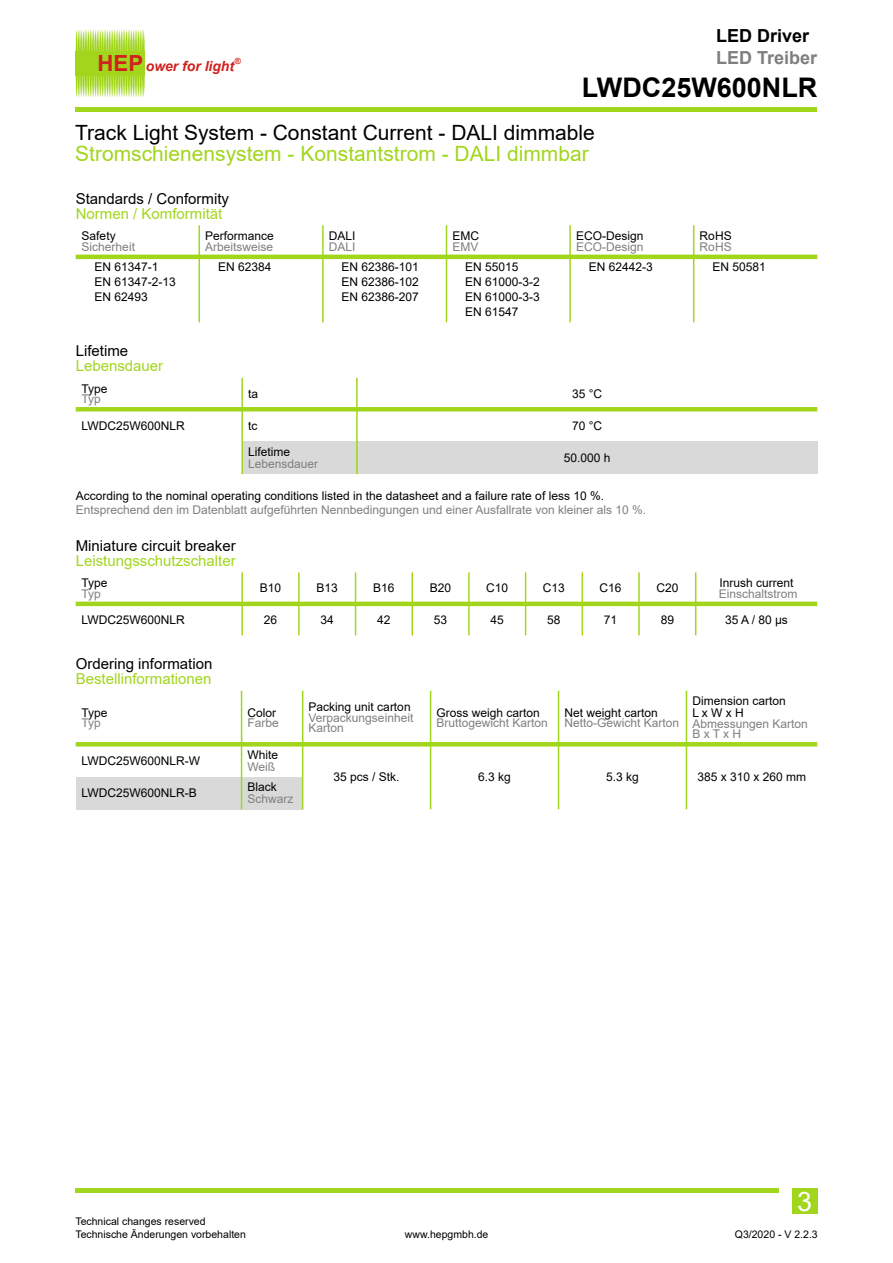
<style>
.page{position:relative;width:893px;height:1263px;background:#fff}
.page>*{position:absolute;margin:0;border:0;box-sizing:border-box;transform-origin:0 0}
.t1{font:700 27px "Arial";color:#000}
.t2{font:26.85px "Arial";color:#fff}
.t3{font:21px "Arial";color:#000}
.t4{font:21px "Arial";color:#a1d61d}
.t5{font:700 18px "Arial";color:#7f7f7f}
.t6{font:700 18px "Arial";color:#000}
.t7{font:15px "Arial";color:#a1d61d}
.t8{font:15px "Arial";color:#000}
.t9{font:italic 700 13.95px "Arial";color:#d0211d}
.t10{font:12px/15px "Arial";color:#000}
.t11{font:12px/10.5px "Arial";color:#7f7f7f}
.t12{font:10.5px/12.6px "Arial";color:#000}
.t13{font:700 8.4px "Arial";color:#d0211d}
.s1{font-style:normal;font-size:22.2px}
</style>
<div class="page">
<div style="left:792px;top:1189px;width:25px;height:25px;background:#a1d61d"></div>
<hr style="left:76px;top:108px;width:741px;height:4px;background:#a1d61d">
<hr style="left:76px;top:1189px;width:703px;height:4px;background:#a1d61d">
<svg style="left:76px;top:30px;width:69px;height:21px"></svg>
<svg style="left:76px;top:75px;width:69px;height:22px"></svg>
<div style="left:76px;top:51px;width:69px;height:24px;background:#a1d61d"></div>
<hr style="left:199px;top:225px;width:1px;height:97px;background:#a1d61d">
<hr style="left:322px;top:225px;width:2px;height:97px;background:#a1d61d">
<hr style="left:446px;top:225px;width:1px;height:97px;background:#a1d61d">
<hr style="left:569px;top:225px;width:2px;height:97px;background:#a1d61d">
<hr style="left:693px;top:225px;width:1px;height:97px;background:#a1d61d">
<hr style="left:76px;top:255px;width:741px;height:4px;background:#a1d61d">
<hr style="left:241px;top:572px;width:2px;height:63px;background:#a1d61d">
<hr style="left:298px;top:572px;width:2px;height:63px;background:#a1d61d">
<hr style="left:355px;top:572px;width:1px;height:63px;background:#a1d61d">
<hr style="left:411px;top:572px;width:2px;height:63px;background:#a1d61d">
<hr style="left:468px;top:572px;width:2px;height:63px;background:#a1d61d">
<hr style="left:525px;top:572px;width:1px;height:63px;background:#a1d61d">
<hr style="left:582px;top:572px;width:1px;height:63px;background:#a1d61d">
<hr style="left:638px;top:572px;width:2px;height:63px;background:#a1d61d">
<hr style="left:695px;top:572px;width:1px;height:63px;background:#a1d61d">
<hr style="left:76px;top:602px;width:741px;height:4px;background:#a1d61d">
<div style="left:242px;top:442px;width:575px;height:32px;background:#d9d9d9"></div>
<hr style="left:241px;top:378px;width:2px;height:96px;background:#a1d61d">
<hr style="left:356px;top:378px;width:2px;height:96px;background:#a1d61d">
<hr style="left:76px;top:407px;width:741px;height:4px;background:#a1d61d">
<div style="left:76px;top:777px;width:227px;height:32px;background:#d9d9d9"></div>
<hr style="left:241px;top:691px;width:1px;height:118px;background:#a1d61d">
<hr style="left:302px;top:691px;width:1px;height:118px;background:#a1d61d">
<hr style="left:430px;top:691px;width:1px;height:118px;background:#a1d61d">
<hr style="left:558px;top:691px;width:1px;height:118px;background:#a1d61d">
<hr style="left:686px;top:691px;width:1px;height:118px;background:#a1d61d">
<hr style="left:76px;top:742px;width:741px;height:4px;background:#a1d61d">
<p class="t9" style="left:97px;top:61px;width:138px"><span class="s1">HEP</span> ower for light</p>
<p class="t13" style="left:235px;top:58px;width:8px">®</p>
<h3 class="t6" style="left:716px;top:29px;width:95px">LED Driver</h3>
<h3 class="t5" style="left:716px;top:51px;width:103px">LED Treiber</h3>
<h1 class="t1" style="left:582px;top:78px;width:237px">LWDC25W600NLR</h1>
<h3 class="t3" style="left:75px;top:124px;width:521px">Track Light System - Constant Current - DALI dimmable</h3>
<h3 class="t4" style="left:75px;top:145px;width:515px">Stromschienensystem - Konstantstrom - DALI dimmbar</h3>
<p class="t8" style="left:76px;top:193px;width:155px">Standards / Conformity</p>
<p class="t7" style="left:76px;top:208px;width:148px">Normen / Komformität</p>
<p class="t10" style="left:82px;top:230px;width:36px">Safety</p>
<p class="t11" style="left:82px;top:242px;width:55px">Sicherheit</p>
<p class="t10" style="left:205px;top:230px;width:70px">Performance</p>
<p class="t11" style="left:205px;top:242px;width:70px">Arbeitsweise</p>
<p class="t10" style="left:329px;top:230px;width:28px">DALI</p>
<p class="t11" style="left:329px;top:242px;width:28px">DALI</p>
<p class="t10" style="left:452px;top:230px;width:28px">EMC</p>
<p class="t11" style="left:452px;top:242px;width:28px">EMV</p>
<p class="t10" style="left:576px;top:230px;width:69px">ECO-Design</p>
<p class="t11" style="left:576px;top:242px;width:69px">ECO-Design</p>
<p class="t10" style="left:700px;top:230px;width:34px">RoHS</p>
<p class="t11" style="left:700px;top:242px;width:34px">RoHS</p>
<p class="t10" style="left:94px;top:261px;width:83px">EN 61347-1<br>EN 61347-2-13<br>EN 62493</p>
<p class="t10" style="left:218px;top:261px;width:55px">EN 62384</p>
<p class="t10" style="left:342px;top:261px;width:79px;text-align:justify">EN 62386-101<br>EN 62386-102<br>EN 62386-207</p>
<p class="t10" style="left:465px;top:261px;width:76px">EN 55015<br>EN 61000-3-2<br>EN 61000-3-3<br>EN 61547</p>
<p class="t10" style="left:589px;top:261px;width:66px">EN 62442-3</p>
<p class="t10" style="left:712px;top:261px;width:55px">EN 50581</p>
<p class="t8" style="left:76px;top:345px;width:54px">Lifetime</p>
<p class="t7" style="left:76px;top:360px;width:89px">Lebensdauer</p>
<p class="t10" style="left:82px;top:382px;width:28px">Type</p>
<p class="t11" style="left:82px;top:395px;width:21px">Typ</p>
<p class="t10" style="left:248px;top:387px;width:12px">ta</p>
<p class="t10" style="left:572px;top:387px;width:32px">35 °C</p>
<p class="t10" style="left:82px;top:419px;width:105px">LWDC25W600NLR</p>
<p class="t10" style="left:248px;top:419px;width:11px">tc</p>
<p class="t10" style="left:572px;top:419px;width:32px">70 °C</p>
<p class="t10" style="left:248px;top:445px;width:44px">Lifetime</p>
<p class="t11" style="left:248px;top:460px;width:72px">Lebensdauer</p>
<p class="t10" style="left:564px;top:451px;width:48px">50.000 h</p>
<p class="t10" style="left:76px;top:489px;width:530px">According to the nominal operating conditions listed in the datasheet and a failure rate of less 10 %.</p>
<p class="t11" style="left:76px;top:506px;width:572px">Entsprechend den im Datenblatt aufgeführten Nennbedingungen und einer Ausfallrate von kleiner als 10 %.</p>
<p class="t8" style="left:76px;top:540px;width:162px">Miniature circuit breaker</p>
<p class="t7" style="left:76px;top:555px;width:162px">Leistungsschutzschalter</p>
<p class="t10" style="left:82px;top:577px;width:28px">Type</p>
<p class="t11" style="left:82px;top:589px;width:21px">Typ</p>
<p class="t10" style="left:260px;top:582px;width:23px">B10</p>
<p class="t10" style="left:317px;top:582px;width:23px">B13</p>
<p class="t10" style="left:373px;top:582px;width:23px">B16</p>
<p class="t10" style="left:430px;top:582px;width:23px">B20</p>
<p class="t10" style="left:486px;top:582px;width:24px">C10</p>
<p class="t10" style="left:543px;top:582px;width:24px">C13</p>
<p class="t10" style="left:600px;top:582px;width:24px">C16</p>
<p class="t10" style="left:656px;top:582px;width:24px">C20</p>
<p class="t10" style="left:719px;top:577px;width:76px">Inrush current</p>
<p class="t11" style="left:719px;top:589px;width:80px">Einschaltstrom</p>
<p class="t10" style="left:82px;top:613px;width:105px">LWDC25W600NLR</p>
<p class="t10" style="left:264px;top:613px;width:15px">26</p>
<p class="t10" style="left:321px;top:613px;width:15px">34</p>
<p class="t10" style="left:377px;top:613px;width:15px">42</p>
<p class="t10" style="left:434px;top:613px;width:15px">53</p>
<p class="t10" style="left:491px;top:613px;width:15px">45</p>
<p class="t10" style="left:547px;top:613px;width:15px">58</p>
<p class="t10" style="left:604px;top:613px;width:15px">71</p>
<p class="t10" style="left:661px;top:613px;width:15px">89</p>
<p class="t10" style="left:725px;top:613px;width:64px">35A/80µs</p>
<p class="t8" style="left:76px;top:658px;width:138px">Ordering information</p>
<p class="t7" style="left:76px;top:673px;width:137px">Bestellinformationen</p>
<p class="t10" style="left:82px;top:706px;width:28px">Type</p>
<p class="t11" style="left:82px;top:719px;width:21px">Typ</p>
<p class="t10" style="left:82px;top:754px;width:120px">LWDC25W600NLR-W</p>
<p class="t10" style="left:82px;top:787px;width:117px">LWDC25W600NLR-B</p>
<p class="t10" style="left:247px;top:706px;width:30px">Color</p>
<p class="t11" style="left:247px;top:719px;width:33px">Farbe</p>
<p class="t10" style="left:247px;top:748px;width:32px">White</p>
<p class="t11" style="left:247px;top:762px;width:29px">Weiß</p>
<p class="t10" style="left:247px;top:781px;width:31px">Black</p>
<p class="t11" style="left:247px;top:795px;width:48px">Schwarz</p>
<p class="t10" style="left:309px;top:701px;width:104px">Packing unit carton</p>
<p class="t11" style="left:309px;top:713px;width:106px">Verpackungseinheit<br>Karton</p>
<p class="t10" style="left:437px;top:706px;width:105px">Gross weigh carton</p>
<p class="t11" style="left:437px;top:719px;width:113px">Bruttogewicht Karton</p>
<p class="t10" style="left:564px;top:706px;width:95px">Net weight carton</p>
<p class="t11" style="left:564px;top:719px;width:116px">Netto-Gewicht Karton</p>
<p class="t10" style="left:692px;top:696px;width:95px;line-height:12px">Dimension carton<br>LxWxH</p>
<p class="t11" style="left:692px;top:719px;width:117px">Abmessungen Karton<br>BxTxH</p>
<p class="t10" style="left:334px;top:770px;width:68px">35 pcs / Stk.</p>
<p class="t10" style="left:478px;top:770px;width:34px">6.3 kg</p>
<p class="t10" style="left:606px;top:770px;width:34px">5.3 kg</p>
<p class="t10" style="left:697px;top:770px;width:110px">385 x 310 x 260 mm</p>
<p class="t12" style="left:75px;top:1216px;width:172px">Technical changes reserved<br>Technische Änderungen vorbehalten</p>
<p class="t12" style="left:405px;top:1229px;width:85px">www.hepgmbh.de</p>
<h2 class="t2" style="left:797px;top:1191px;width:16px">3</h2>
<p class="t12" style="left:735px;top:1229px;width:84px">Q3/2020 - V 2.2.3</p>
</div>
